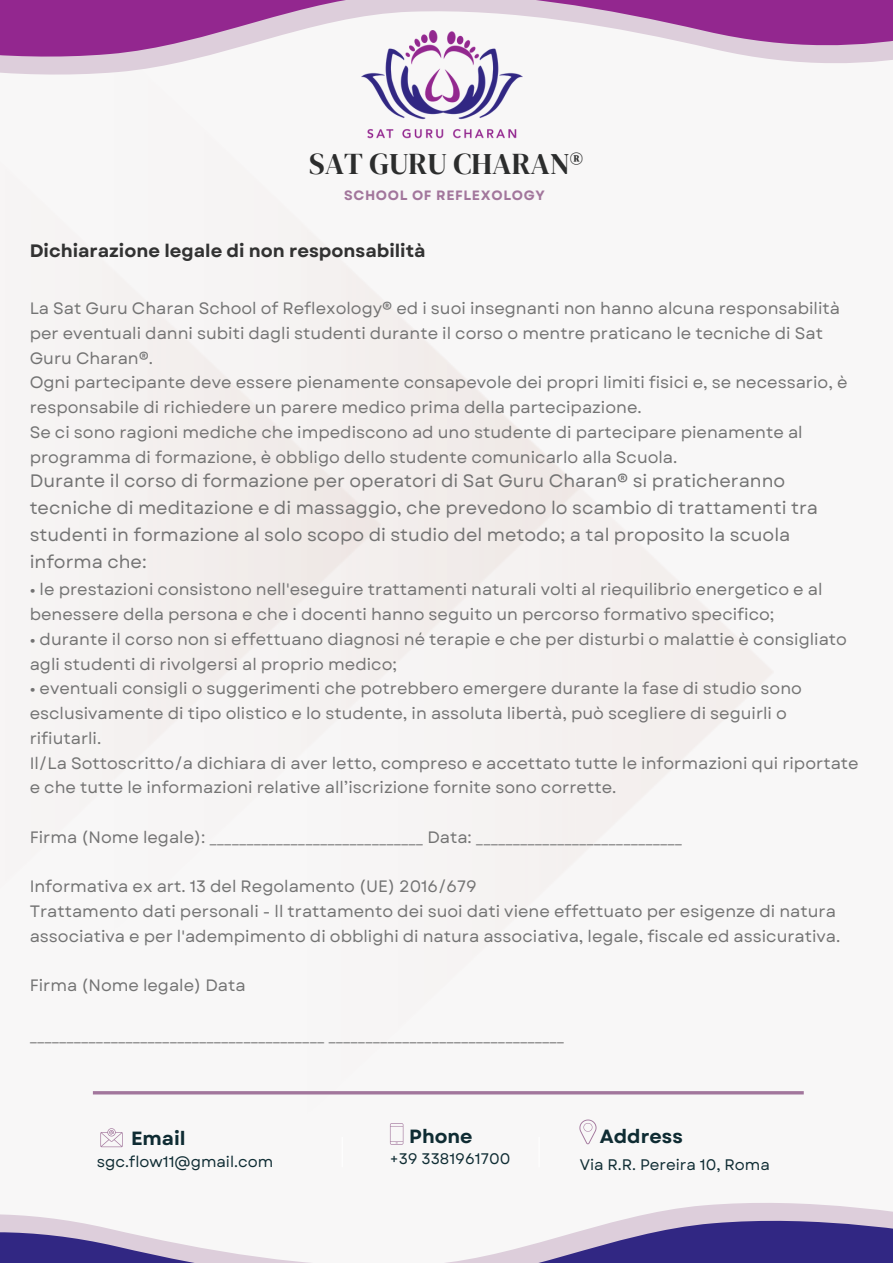
<style>
.page{position:relative;width:893px;height:1264px;background:#fff}
.page>*{position:absolute;margin:0;border:0;box-sizing:border-box;transform-origin:0 0}
.t1{font:30px "DM Serif Display";color:#2c2d2d}
.t2{font:700 19.05px "Garet";color:#0f2c33}
.t3{font:18px/27px "Garet";color:#737373}
.t4{font:700 18px "Garet";color:#323232}
.t5{font:16.5px/24.8px "Garet";color:#737373}
.t6{font:15.3px "Garet";color:#0f2c33}
.t7{font:700 13.5px "Garet";letter-spacing:.05em;color:#a2769c}
</style>
<div class="page">
<div style="left:0;top:0;width:892px;height:1262px;background:#f8f7f7"></div>
<hr style="left:341px;top:1136px;width:2px;height:31px;background:#fff">
<hr style="left:538px;top:1136px;width:1px;height:31px;background:#fff">
<svg style="left:0;top:57px;width:892px;height:18px"></svg>
<svg style="left:0;top:0;width:892px;height:57px"></svg>
<svg style="left:0;top:1203px;width:892px;height:17px"></svg>
<svg style="left:0;top:1220px;width:892px;height:42px"></svg>
<img style="left:361px;top:30px;width:161px;height:111px">
<svg style="left:100px;top:1128px;width:23px;height:19px"></svg>
<svg style="left:390px;top:1123px;width:13px;height:21px"></svg>
<svg style="left:579px;top:1119px;width:17px;height:25px"></svg>
<hr style="left:93px;top:1091px;width:710px;height:3px;background:#a2769c">
<p class="t1" style="left:309px;top:143px;width:268px">SAT GURU CHARAN®️</p>
<p class="t7" style="left:344px;top:186px;width:202px">SCHOOL OF REFLEXOLOGY</p>
<p class="t4" style="left:30px;top:238px;width:397px">Dichiarazione legale di non responsabilità</p>
<p class="t5" style="left:30px;top:296px;width:811px">La Sat Guru Charan School of Reflexology® ed i suoi insegnanti non hanno alcuna responsabilità per eventuali danni subiti dagli studenti durante il corso o mentre praticano le tecniche di Sat<br>Guru Charan®.</p>
<p class="t5" style="left:30px;top:370px;width:819px">Ogni partecipante deve essere pienamente consapevole dei propri limiti fisici e, se necessario, è responsabile di richiedere un parere medico prima della partecipazione.</p>
<p class="t5" style="left:30px;top:420px;width:774px">Se ci sono ragioni mediche che impediscono ad uno studente di partecipare pienamente al programma di formazione, è obbligo dello studente comunicarlo alla Scuola.</p>
<p class="t3" style="left:30px;top:467px;width:789px">Durante il corso di formazione per operatori di Sat Guru Charan® si praticheranno tecniche di meditazione e di massaggio, che prevedono lo scambio di trattamenti tra studenti in formazione al solo scopo di studio del metodo; a tal proposito la scuola informa che:</p>
<p class="t5" style="left:30px;top:577px;width:794px">• le prestazioni consistono nell'eseguire trattamenti naturali volti al riequilibrio energetico e al benessere della persona e che i docenti hanno seguito un percorso formativo specifico;</p>
<p class="t5" style="left:30px;top:626px;width:818px">• durante il corso non si effettuano diagnosi né terapie e che per disturbi o malattie è consigliato agli studenti di rivolgersi al proprio medico;</p>
<p class="t5" style="left:30px;top:676px;width:773px">• eventuali consigli o suggerimenti che potrebbero emergere durante la fase di studio sono esclusivamente di tipo olistico e lo studente, in assoluta libertà, può scegliere di seguirli o rifiutarli.</p>
<p class="t5" style="left:30px;top:750px;width:830px">Il/La Sottoscritto/a dichiara di aver letto, compreso e accettato tutte le informazioni qui riportate e che tutte le informazioni relative all’iscrizione fornite sono corrette.</p>
<p class="t5" style="left:30px;top:824px;width:654px">Firma (Nome legale): _____________________________ Data: ____________________________</p>
<p class="t5" style="left:30px;top:874px;width:448px">Informativa ex art. 13 del Regolamento (UE) 2016/679</p>
<p class="t5" style="left:30px;top:898px;width:812px">Trattamento dati personali - ll trattamento dei suoi dati viene effettuato per esigenze di natura associativa e per l'adempimento di obblighi di natura associativa, legale, fiscale ed assicurativa.</p>
<p class="t5" style="left:30px;top:973px;width:217px">Firma (Nome legale) Data</p>
<p class="t5" style="left:30px;top:1022px;width:536px">________________________________________ ________________________________</p>
<p class="t2" style="left:131px;top:1124px;width:56px">Email</p>
<p class="t2" style="left:600px;top:1122px;width:84px">Address</p>
<p class="t2" style="left:409px;top:1122px;width:65px">Phone</p>
<p class="t6" style="left:97px;top:1150px;width:178px">sgc.flow11@gmail.com</p>
<p class="t6" style="left:390px;top:1147px;width:122px">+39 3381961700</p>
<p class="t6" style="left:580px;top:1153px;width:191px">Via R.R. Pereira 10, Roma</p>
</div>
